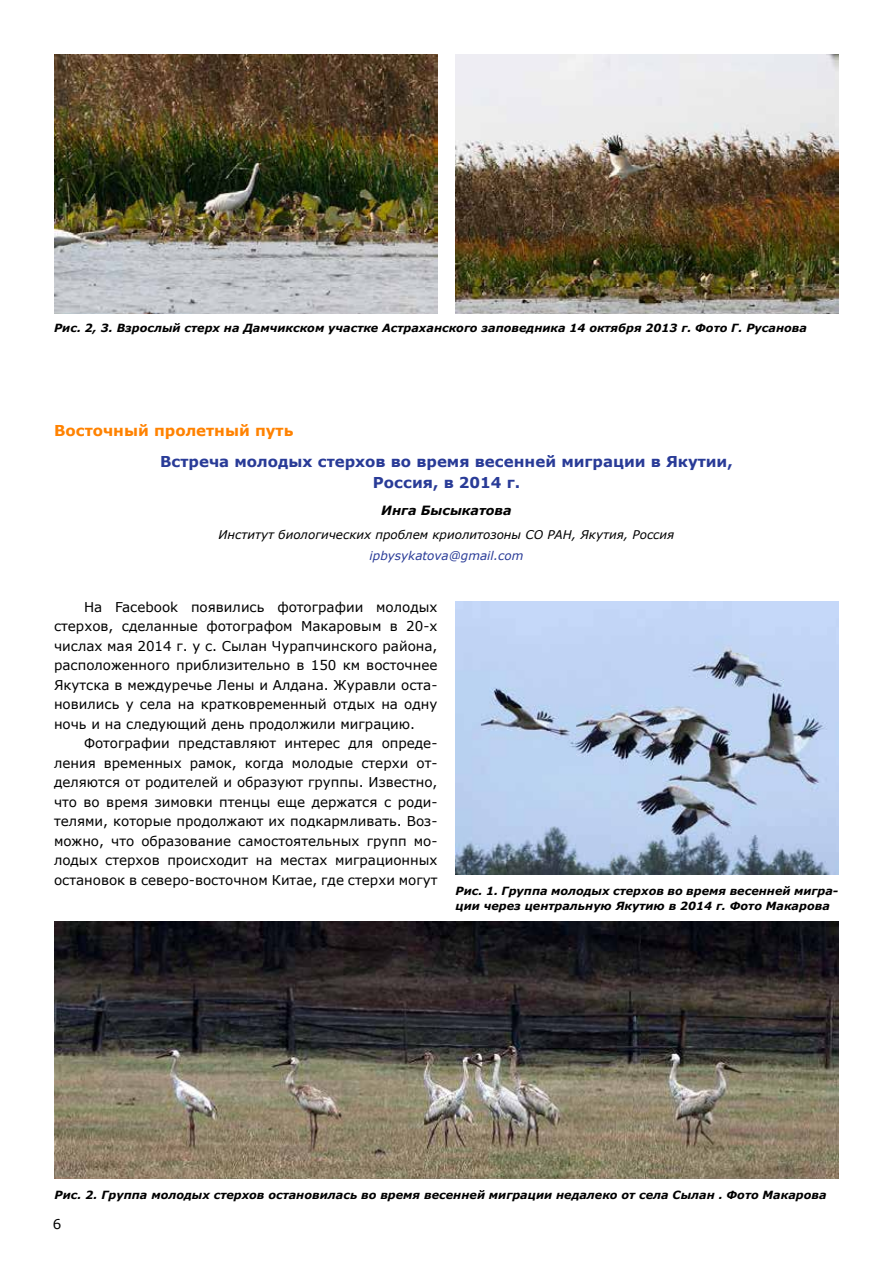
<style>
.page{position:relative;width:893px;height:1263px;background:#fff}
.page>*{position:absolute;margin:0;border:0;box-sizing:border-box;transform-origin:0 0}
.t1{font:700 15px/21px "Verdana";color:#293b97;text-align:center}
.t2{font:700 15px "Verdana";color:#ff8200}
.t3{font:13.5px/19.5px "Verdana";color:#000;text-align:justify}
.t4{font:italic 700 12.75px "Verdana";color:#000}
.t5{font:italic 12px "Verdana";color:#000}
.t6{font:italic 12px "Verdana";color:#293b97}
.t7{font:italic 700 11.25px/15px "Verdana";color:#000}
</style>
<div class="page">
<img style="left:54px;top:54px;width:383px;height:259px">
<img style="left:455px;top:54px;width:384px;height:259px">
<img style="left:455px;top:601px;width:383px;height:273px">
<img style="left:54px;top:921px;width:785px;height:258px">
<p class="t7" style="left:54px;top:320px;width:754px">Рис. 2, 3. Взрослый стерх на Дамчикском участке Астраханского заповедника 14 октября 2013 г. Фото Г. Русанова</p>
<p class="t2" style="left:54px;top:420px;width:241px">Восточный пролетный путь</p>
<p class="t1" style="left:160px;top:451px;width:574px">Встреча молодых стерхов во время весенней миграции в Якутии,<br>Россия, в 2014 г.</p>
<p class="t4" style="left:381px;top:502px;width:132px">Инга Бысыкатова</p>
<p class="t5" style="left:219px;top:527px;width:457px">Институт биологических проблем криолитозоны СО РАН, Якутия, Россия</p>
<p class="t6" style="left:370px;top:548px;width:155px">ipbysykatova@gmail.com</p>
<p class="t3" style="left:54px;top:597px;width:385px;text-indent:30px">На Facebook появились фотографии молодых стерхов, сделанные фотографом Макаровым в 20-х числах мая 2014 г. у с. Сылан Чурапчинского района, расположенного приблизительно в 150 км восточнее Якутска в междуречье Лены и Алдана. Журавли оста&shy;новились у села на кратковременный отдых на одну ночь и на следующий день продолжили миграцию.</p>
<p class="t3" style="left:54px;top:733px;width:385px;text-indent:30px">Фотографии представляют интерес для опреде&shy;ления временных рамок, когда молодые стерхи от&shy;деляются от родителей и образуют группы. Известно, что во время зимовки птенцы еще держатся с роди&shy;телями, которые продолжают их подкармливать. Воз&shy;можно, что образование самостоятельных групп мо&shy;лодых стерхов происходит на местах миграционных остановок в северо-восточном Китае, где стерхи могут</p>
<p class="t7" style="left:455px;top:883px;width:384px">Рис. 1. Группа молодых стерхов во время весенней мигра&shy;ции через центральную Якутию в 2014 г. Фото Макарова</p>
<p class="t7" style="left:55px;top:1187px;width:773px">Рис. 2. Группа молодых стерхов остановилась во время весенней миграции недалеко от села Сылан . Фото Макарова</p>
<p class="t3" style="left:53px;top:1214px;width:10px">6</p>
</div>
